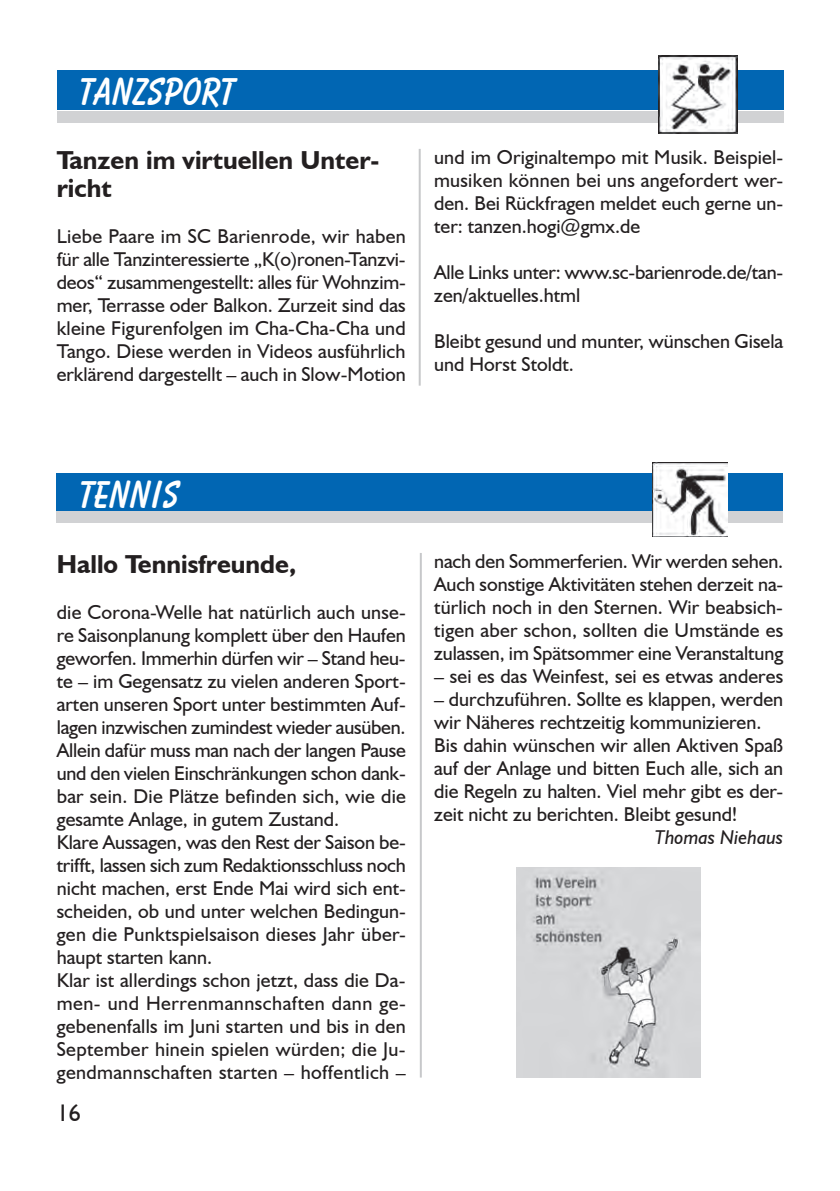
<style>
.page{position:relative;width:840px;height:1191px;background:#fff}
.page>*{position:absolute;margin:0;border:0;box-sizing:border-box;transform-origin:0 0}
.t1{font:700 40px "Balloon BT";color:#fff}
.t2{font:700 26px/28px "Humanist 521 BT";color:#231f20}
.t3{font:24px "Humanist 521 BT";color:#231f20}
.t4{font:20px/23px "Humanist 521 BT";color:#231f20}
.t5{font:italic 20px "Humanist 521 BT";color:#231f20}
</style>
<div class="page">
<hr style="left:418px;top:149px;width:2px;height:237px;background:#c7c8ca">
<div style="left:57px;top:111px;width:725px;height:12px;background:#d1d2d4"></div>
<div style="left:57px;top:70px;width:725px;height:40px;background:#0166b3"></div>
<img style="left:658px;top:55px;width:78px;height:78px">
<hr style="left:419px;top:553px;width:2px;height:524px;background:#c7c8ca">
<div style="left:57px;top:473px;width:725px;height:40px;background:#0166b3"></div>
<div style="left:57px;top:511px;width:725px;height:11px;background:#d1d2d4"></div>
<img style="left:652px;top:462px;width:74px;height:74px">
<img style="left:516px;top:867px;width:183px;height:210px">
<h1 class="t1" style="left:80px;top:68px;width:157px">TANZSPORT</h1>
<h2 class="t2" style="left:57px;top:145px;width:324px">Tanzen im virtuellen Unter&shy;richt</h2>
<p class="t4" style="left:57px;top:224px;width:350px;text-align:justify">Liebe Paare im SC Barienrode, wir haben für alle Tanzinteressierte „K(o)ronen-Tanzvi&shy;deos“ zusammengestellt: alles für Wohnzim&shy;mer, Terrasse oder Balkon. Zurzeit sind das kleine Figurenfolgen im Cha-Cha-Cha und Tango. Diese werden in Videos ausführlich erklärend dargestellt – auch in Slow-Motion</p>
<p class="t4" style="left:434px;top:145px;width:350px;text-align:justify">und im Originaltempo mit Musik. Beispiel&shy;musiken können bei uns angefordert wer&shy;den. Bei Rückfragen meldet euch gerne un&shy;ter: tanzen.hogi@gmx.de</p>
<p class="t4" style="left:434px;top:260px;width:350px">Alle Links unter: www.sc-barienrode.de/tan&shy;zen/aktuelles.html</p>
<p class="t4" style="left:434px;top:329px;width:350px">Bleibt gesund und munter, wünschen Gisela und Horst Stoldt.</p>
<h1 class="t1" style="left:79px;top:470px;width:101px">TENNIS</h1>
<h2 class="t2" style="left:57px;top:549px;width:241px">Hallo Tennisfreunde,</h2>
<p class="t4" style="left:57px;top:600px;width:350px">die Corona-Welle hat natürlich auch unse&shy;re Saisonplanung komplett über den Haufen geworfen. Immerhin dürfen wir – Stand heu&shy;te – im Gegensatz zu vielen anderen Sport&shy;arten unseren Sport unter bestimmten Auf&shy;lagen inzwischen zumindest wieder ausüben.<br>Allein dafür muss man nach der langen Pause und den vielen Einschränkungen schon dank&shy;bar sein. Die Plätze befinden sich, wie die gesamte Anlage, in gutem Zustand.<br>Klare Aussagen, was den Rest der Saison be&shy;trifft, lassen sich zum Redaktionsschluss noch nicht machen, erst Ende Mai wird sich ent&shy;scheiden, ob und unter welchen Bedingun&shy;gen die Punktspielsaison dieses Jahr über&shy;haupt starten kann.<br>Klar ist allerdings schon jetzt, dass die Da&shy;men- und Herrenmannschaften dann ge&shy;gebenenfalls im Juni starten und bis in den September hinein spielen würden; die Ju&shy;gendmannschaften starten – hoffentlich –</p>
<p class="t3" style="left:57px;top:1098px;width:26px">16</p>
<p class="t4" style="left:434px;top:549px;width:350px;text-align:justify">nach den Sommerferien. Wir werden sehen.<br>Auch sonstige Aktivitäten stehen derzeit na&shy;türlich noch in den Sternen. Wir beabsich&shy;tigen aber schon, sollten die Umstände es zulassen, im Spätsommer eine Veranstaltung</p>
<p class="t4" style="left:434px;top:664px;width:350px">– sei es das Weinfest, sei es etwas anderes</p>
<p class="t4" style="left:434px;top:687px;width:350px">– durchzuführen. Sollte es klappen, werden wir Näheres rechtzeitig kommunizieren.<br>Bis dahin wünschen wir allen Aktiven Spaß auf der Anlage und bitten Euch alle, sich an die Regeln zu halten. Viel mehr gibt es der&shy;zeit nicht zu berichten. Bleibt gesund!</p>
<p class="t5" style="left:654px;top:825px;width:130px">Thomas Niehaus</p>
</div>
